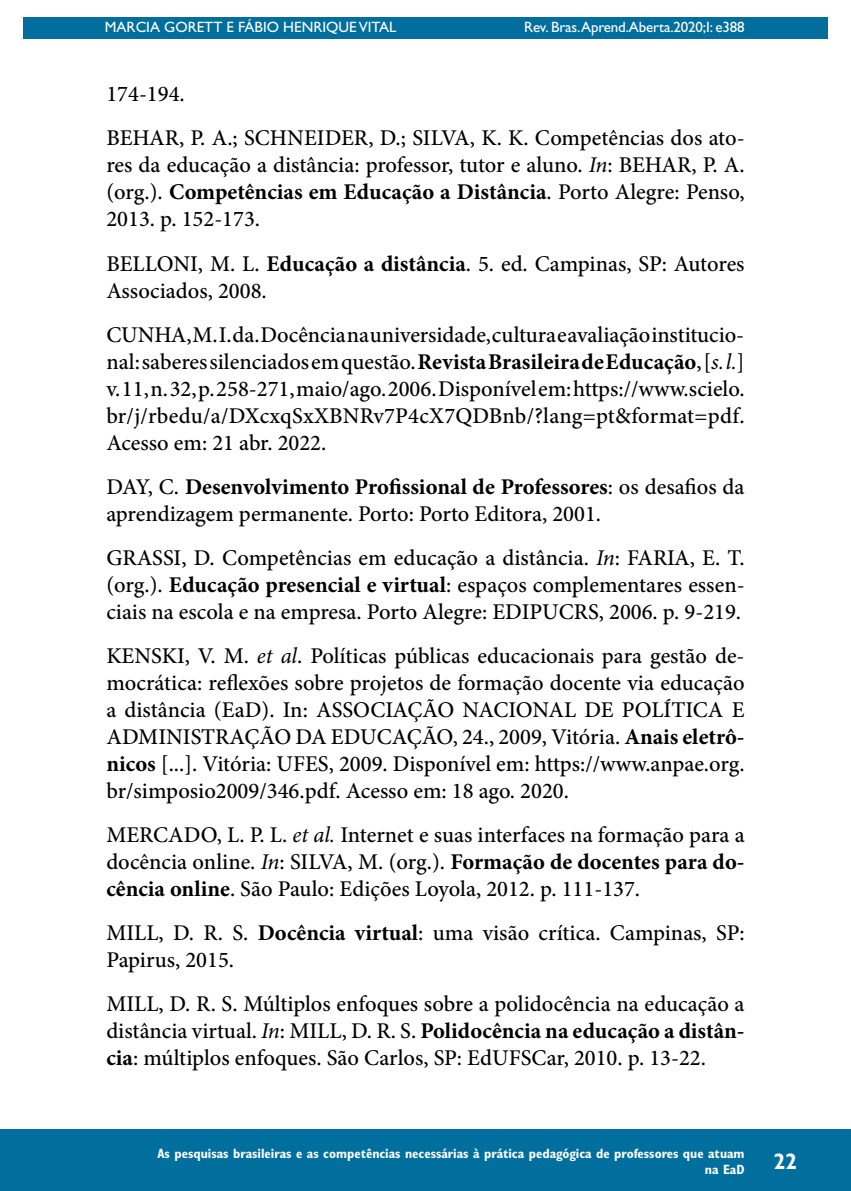
<style>
.page{position:relative;width:851px;height:1191px;background:#fff}
.page>*{position:absolute;margin:0;border:0;box-sizing:border-box;transform-origin:0 0}
.t1{font:500 22.5px/27px "Minion Pro";color:#000;text-align:justify}
.t2{font:700 condensed 22.5px "Gill Sans";color:#fff}
.t3{font:15px "Gill Sans Std";color:#fff}
.t4{font:700 condensed 13.5px/16.2px "Gill Sans";color:#fff;text-align:right}
.s1{font-weight:400;font-style:italic}
.s2{font-weight:700}
</style>
<div class="page">
<hr style="left:104px;top:0;width:1px;height:467px;background:#006f9e">
<div style="left:23px;top:17px;width:804px;height:21px;background:#006f9e"></div>
<div style="left:0;top:1129px;width:850px;height:62px;background:#006f9e"></div>
<p class="t3" style="left:105px;top:18px;width:293px">MARCIA GORETT E FÁBIO HENRIQUE VITAL</p>
<p class="t3" style="left:524px;top:18px;width:222px">Rev. Bras.Aprend.Aberta.2020;I: e388</p>
<p class="t1" style="left:106px;top:72px;width:639px;line-height:44px">174-194.<br>BEHAR, P. A.; SCHNEIDER, D.; SILVA, K. K. Competências dos ato-</p>
<p class="t1" style="left:106px;top:152px;width:639px">res da educação a distância: professor, tutor e aluno. <span class="s1">In</span>: BEHAR, P. A. (org.). <span class="s2">Competências em Educação a Distância</span>. Porto Alegre: Penso, 2013. p. 152-173.</p>
<p class="t1" style="left:106px;top:250px;width:639px">BELLONI, M. L. <span class="s2">Educação a distância</span>. 5. ed. Campinas, SP: Autores<br>Associados, 2008.</p>
<p class="t1" style="left:106px;top:321px;width:639px">CUNHA, M. I. da. Docência na universidade, cultura e avaliação institucio&shy;nal: saberes silenciados em questão. <span class="s2">Revista Brasileira de Educação</span>, [<span class="s1">s. l.</span>] v. 11, n. 32, p. 258-271, maio/ago. 2006. Disponível em: https://www.scielo. br/j/rbedu/a/DXcxqSxXBNRv7P4cX7QDBnb/?lang=pt&amp;format=pdf.<br>Acesso em: 21 abr. 2022.</p>
<p class="t1" style="left:106px;top:473px;width:639px">DAY, C. <span class="s2">Desenvolvimento Profissional de Professores</span>: os desafios da aprendizagem permanente. Porto: Porto Editora, 2001.</p>
<p class="t1" style="left:106px;top:544px;width:639px">GRASSI, D. Competências em educação a distância. <span class="s1">In</span>: FARIA, E. T. (org.). <span class="s2">Educação presencial e virtual</span>: espaços complementares essen&shy;ciais na escola e na empresa. Porto Alegre: EDIPUCRS, 2006. p. 9-219.</p>
<p class="t1" style="left:106px;top:642px;width:639px">KENSKI, V. M. <span class="s1">et al</span>. Políticas públicas educacionais para gestão de&shy;mocrática: reflexões sobre projetos de formação docente via educação a distância (EaD). In: ASSOCIAÇÃO NACIONAL DE POLÍTICA E ADMINISTRAÇÃO DA EDUCAÇÃO, 24., 2009, Vitória. <span class="s2">Anais eletrô&shy;nicos</span> [...]. Vitória: UFES, 2009. Disponível em: https://www.anpae.org. br/simposio2009/346.pdf. Acesso em: 18 ago. 2020.</p>
<p class="t1" style="left:106px;top:821px;width:639px">MERCADO, L. P. L. <span class="s1">et al.</span> Internet e suas interfaces na formação para a docência online. <span class="s1">In</span>: SILVA, M. (org.). <span class="s2">Formação de docentes para do&shy;cência online</span>. São Paulo: Edições Loyola, 2012. p. 111-137.</p>
<p class="t1" style="left:106px;top:919px;width:639px">MILL, D. R. S. <span class="s2">Docência virtual</span>: uma visão crítica. Campinas, SP:<br>Papirus, 2015.</p>
<p class="t1" style="left:106px;top:990px;width:639px">MILL, D. R. S. Múltiplos enfoques sobre a polidocência na educação a distância virtual. <span class="s1">In</span>: MILL, D. R. S. <span class="s2">Polidocência na educação a distân&shy;cia</span>: múltiplos enfoques. São Carlos, SP: EdUFSCar, 2010. p. 13-22.</p>
<p class="t4" style="left:157px;top:1145px;width:588px">As pesquisas brasileiras e as competências necessárias à prática pedagógica de professores que atuam na EaD</p>
<p class="t2" style="left:774px;top:1148px;width:25px">22</p>
</div>
